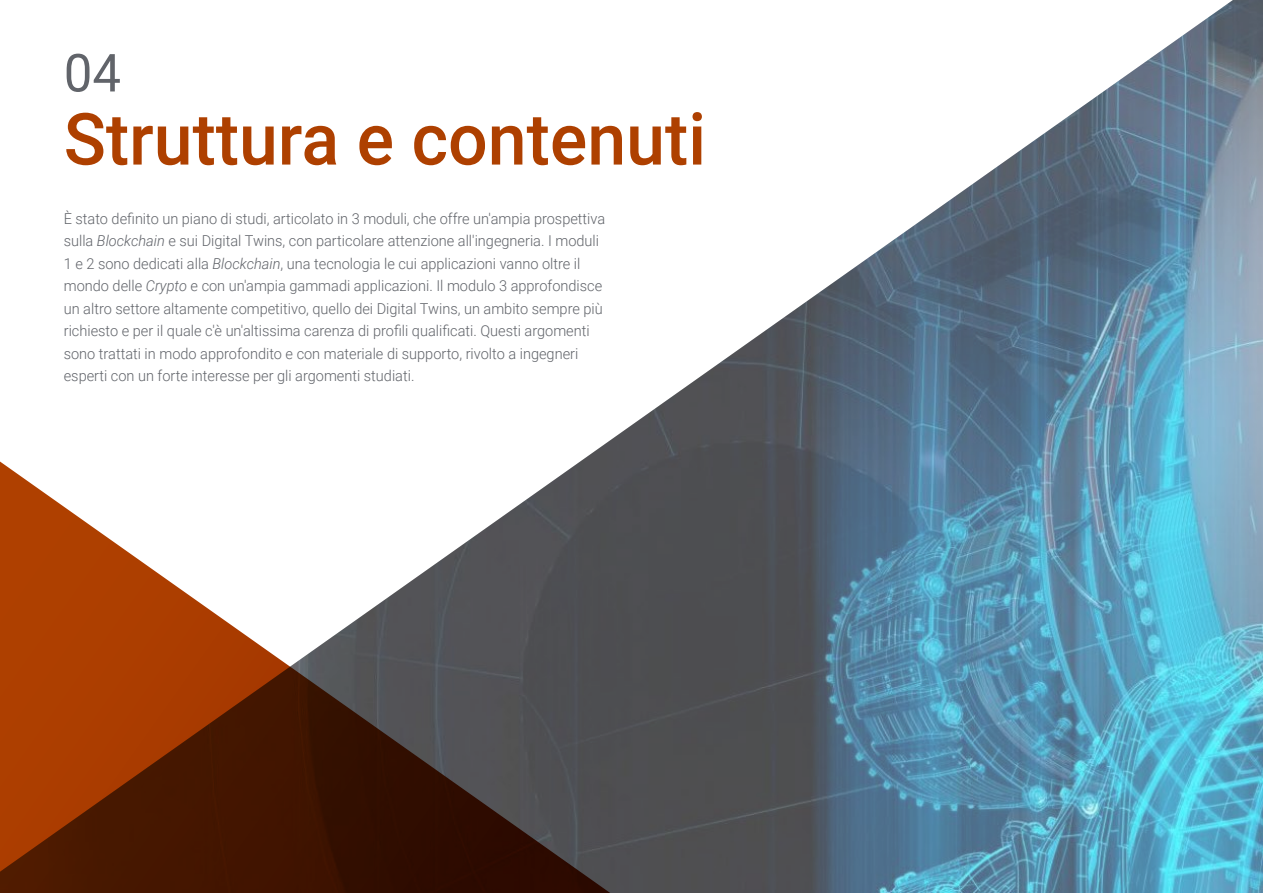
<style>
.page{position:relative;width:1263px;height:893px;background:#fff}
.page>*{position:absolute;margin:0;border:0;box-sizing:border-box;transform-origin:0 0}
.t1{font:500 72px "Roboto";color:#ae4000}
.t2{font:52.5px "Roboto";color:#61646a}
.t3{font:300 15px/22.5px "Roboto";color:#61646a}
.s1{font-style:italic}
</style>
<div class="page">
<img style="left:602px;top:0;width:661px;height:893px">
<svg style="left:0;top:446px;width:640px;height:447px"></svg>
<h2 class="t2" style="left:64px;top:36px;width:59px">04</h2>
<h1 class="t1" style="left:64px;top:89px;width:644px">Struttura e contenuti</h1>
<p class="t3" style="left:64px;top:207px;width:543px">È stato definito un piano di studi, articolato in 3 moduli, che offre un'ampia prospettiva sulla <span class="s1">Blockchain</span> e sui Digital Twins, con particolare attenzione all'ingegneria. I moduli 1 e 2 sono dedicati alla <span class="s1">Blockchain</span>, una tecnologia le cui applicazioni vanno oltre il mondo delle <span class="s1">Crypto</span> e con un'ampia gammadi applicazioni. Il modulo 3 approfondisce un altro settore altamente competitivo, quello dei Digital Twins, un ambito sempre più richiesto e per il quale c'è un'altissima carenza di profili qualificati. Questi argomenti sono trattati in modo approfondito e con materiale di supporto, rivolto a ingegneri esperti con un forte interesse per gli argomenti studiati.</p>
</div>
